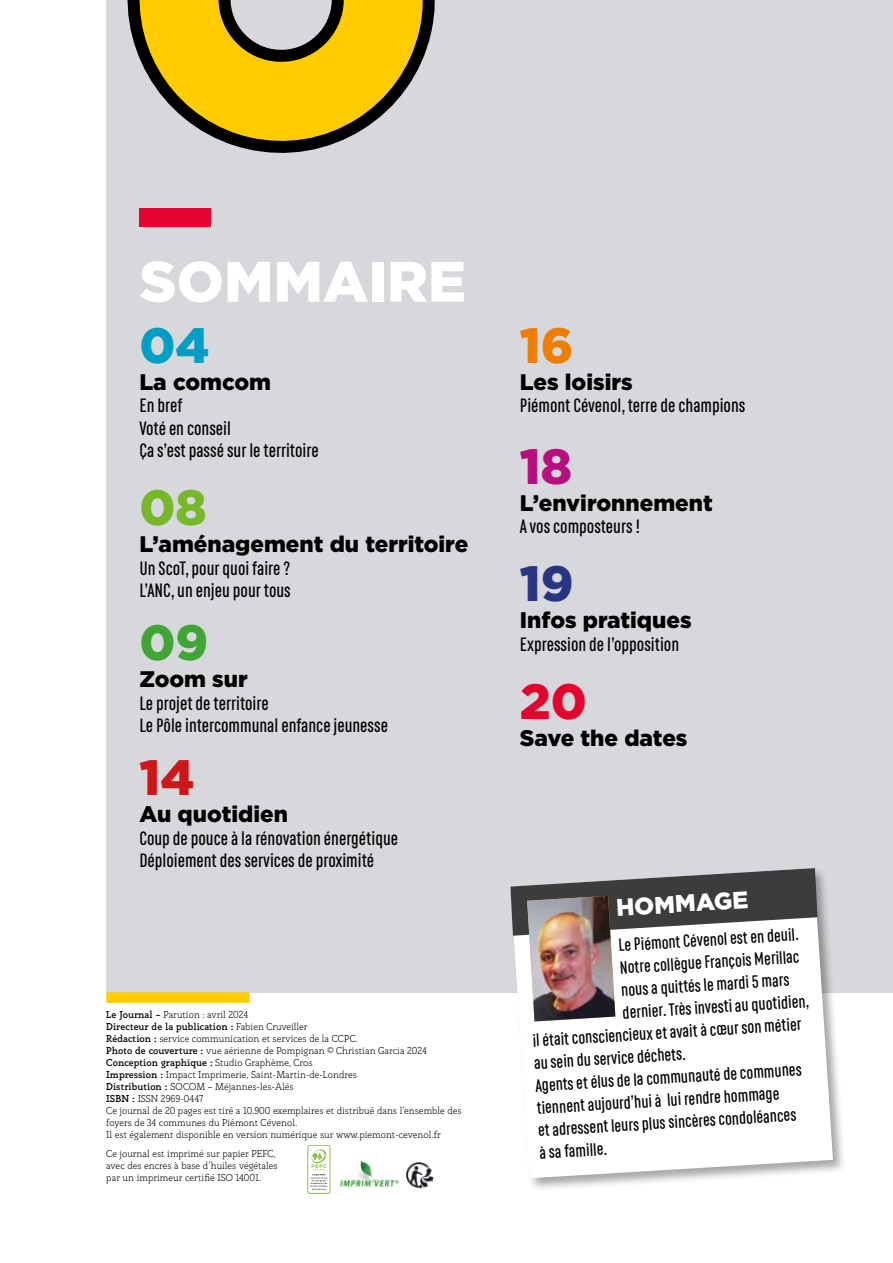
<style>
.page{position:relative;width:893px;height:1263px;background:#fff}
.page>*{position:absolute;margin:0;border:0;box-sizing:border-box;transform-origin:0 0}
.t1{font:900 57px "Gotham";color:#fff}
.t2{font:900 49.5px "Gotham";color:#009dc5}
.t3{font:900 49.5px "Gotham";color:#76b82a}
.t4{font:900 49.5px "Gotham";color:#3fa535}
.t5{font:900 49.5px "Gotham";color:#cd1719}
.t6{font:900 49.5px "Gotham";color:#ef7d00}
.t7{font:900 49.5px "Gotham";color:#b80e80}
.t8{font:900 49.5px "Gotham";color:#283583}
.t9{font:900 49.5px "Gotham";color:#e4032e}
.t10{font:900 24px "Gotham";color:#fff}
.t11{font:900 22.5px "Gotham";color:#000}
.t12{font:600 19.5px/22.5px "RF Rufo";color:#000}
.t13{font:600 18px "RF Rufo";color:#000}
.t14{font:300 9.75px/12px "Rogliano";color:#000}
.s1{font-weight:700}
</style>
<div class="page">
<div style="left:106px;top:0;width:787px;height:992px;background:#d7d8db"></div>
<div style="left:139px;top:209px;width:72px;height:18px;background:#e4032e"></div>
<div style="left:106px;top:992px;width:143px;height:11px;background:#fc0"></div>
<svg style="left:127px;top:0;width:308px;height:153px"></svg>
<img style="left:340px;top:1160px;width:59px;height:28px">
<div style="left:308px;top:1145px;width:22px;height:48px;border:1px solid #92c04f;border-radius:2px"></div>
<svg style="left:310px;top:1149px;width:18px;height:41px"></svg>
<img style="left:406px;top:1162px;width:27px;height:26px">
<div style="left:508px;top:866px;width:339px;height:326px;background:#000;opacity:.35"></div>
<svg style="left:510px;top:868px;width:323px;height:310px"></svg>
<svg style="left:510px;top:868px;width:307px;height:153px"></svg>
<img style="left:527px;top:896px;width:88px;height:125px">
<h1 class="t1" style="left:139px;top:249px;width:328px">SOMMAIRE</h1>
<h2 class="t2" style="left:139px;top:317px;width:72px">04</h2>
<h3 class="t11" style="left:139px;top:369px;width:133px">La comcom</h3>
<h3 class="t12" style="left:139px;top:394px;width:181px">En bref<br>Voté en conseil<br>Ça s’est passé sur le territoire</h3>
<h2 class="t3" style="left:139px;top:479px;width:69px">08</h2>
<h3 class="t11" style="left:139px;top:531px;width:330px">L’aménagement du territoire</h3>
<h3 class="t12" style="left:139px;top:557px;width:153px">Un ScoT, pour quoi faire ?<br>L’ANC, un enjeu pour tous</h3>
<h2 class="t4" style="left:139px;top:614px;width:70px">09</h2>
<h3 class="t11" style="left:139px;top:666px;width:110px">Zoom sur</h3>
<h3 class="t12" style="left:139px;top:692px;width:250px">Le projet de territoire<br>Le Pôle intercommunal enfance jeunesse</h3>
<h2 class="t5" style="left:139px;top:749px;width:56px">14</h2>
<h3 class="t11" style="left:139px;top:801px;width:150px">Au quotidien</h3>
<h3 class="t12" style="left:139px;top:827px;width:260px">Coup de pouce à la rénovation énergétique<br>Déploiement des services de proximité</h3>
<p class="t14" style="left:106px;top:1009px;width:357px"><span class="s1">Le Journal –</span> Parution : avril 2024<br><span class="s1">Directeur de la publication :</span> Fabien Cruveiller<br><span class="s1">Rédaction :</span> service communication et services de la CCPC.<br><span class="s1">Photo de couverture :</span> vue aérienne de Pompignan © Christian Garcia 2024<br><span class="s1">Conception graphique :</span> Studio Graphème, Cros<br><span class="s1">Impression :</span> Impact Imprimerie, Saint-Martin-de-Londres<br><span class="s1">Distribution :</span> SOCOM – Méjannes-les-Alés<br><span class="s1">ISBN :</span> ISSN 2969-0447<br>Ce journal de 20 pages est tiré a 10.900 exemplaires et distribué dans l’ensemble des foyers de 34 communes du Piémont Cévenol.<br>Il est également disponible en version numérique sur www.piemont-cevenol.fr</p>
<p class="t14" style="left:106px;top:1147px;width:173px">Ce journal est imprimé sur papier PEFC, avec des encres à base d’huiles végétales par un imprimeur certifié ISO 14001.</p>
<h2 class="t6" style="left:520px;top:317px;width:55px">16</h2>
<h3 class="t11" style="left:520px;top:369px;width:114px">Les loisirs</h3>
<h3 class="t12" style="left:520px;top:394px;width:227px">Piémont Cévenol, terre de champions</h3>
<h2 class="t7" style="left:520px;top:438px;width:54px">18</h2>
<h3 class="t11" style="left:520px;top:490px;width:194px">L’environnement</h3>
<h3 class="t12" style="left:520px;top:515px;width:122px">A vos composteurs !</h3>
<h2 class="t8" style="left:520px;top:555px;width:55px">19</h2>
<h3 class="t11" style="left:520px;top:607px;width:173px">Infos pratiques</h3>
<h3 class="t12" style="left:520px;top:633px;width:161px">Expression de l’opposition</h3>
<h2 class="t9" style="left:520px;top:672px;width:69px">20</h2>
<h3 class="t11" style="left:520px;top:725px;width:169px">Save the dates</h3>
<h3 class="t10" style="left:615px;top:894px;width:134px;rotate:-4deg">HOMMAGE</h3>
<h3 class="t13" style="left:618px;top:936px;width:182px;rotate:-4deg">Le Piémont Cévenol est en deuil.</h3>
<h3 class="t13" style="left:619px;top:958px;width:181px;rotate:-4deg">Notre collègue François Merillac</h3>
<h3 class="t13" style="left:620px;top:980px;width:170px;rotate:-4deg">nous a quittés le mardi 5 mars</h3>
<h3 class="t13" style="left:622px;top:1003px;width:188px;rotate:-4deg">dernier. Très investi au quotidien,</h3>
<h3 class="t13" style="left:532px;top:1031px;width:271px;rotate:-4deg">il était consciencieux et avait à cœur son métier</h3>
<h3 class="t13" style="left:533px;top:1053px;width:154px;rotate:-4deg">au sein du service déchets.</h3>
<h3 class="t13" style="left:535px;top:1076px;width:268px;rotate:-4deg">Agents et élus de la communauté de communes</h3>
<h3 class="t13" style="left:536px;top:1099px;width:245px;rotate:-4deg">tiennent aujourd’hui à lui rendre hommage</h3>
<h3 class="t13" style="left:537px;top:1121px;width:260px;rotate:-4deg">et adressent leurs plus sincères condoléances</h3>
<h3 class="t13" style="left:539px;top:1143px;width:69px;rotate:-4deg">à sa famille.</h3>
</div>
